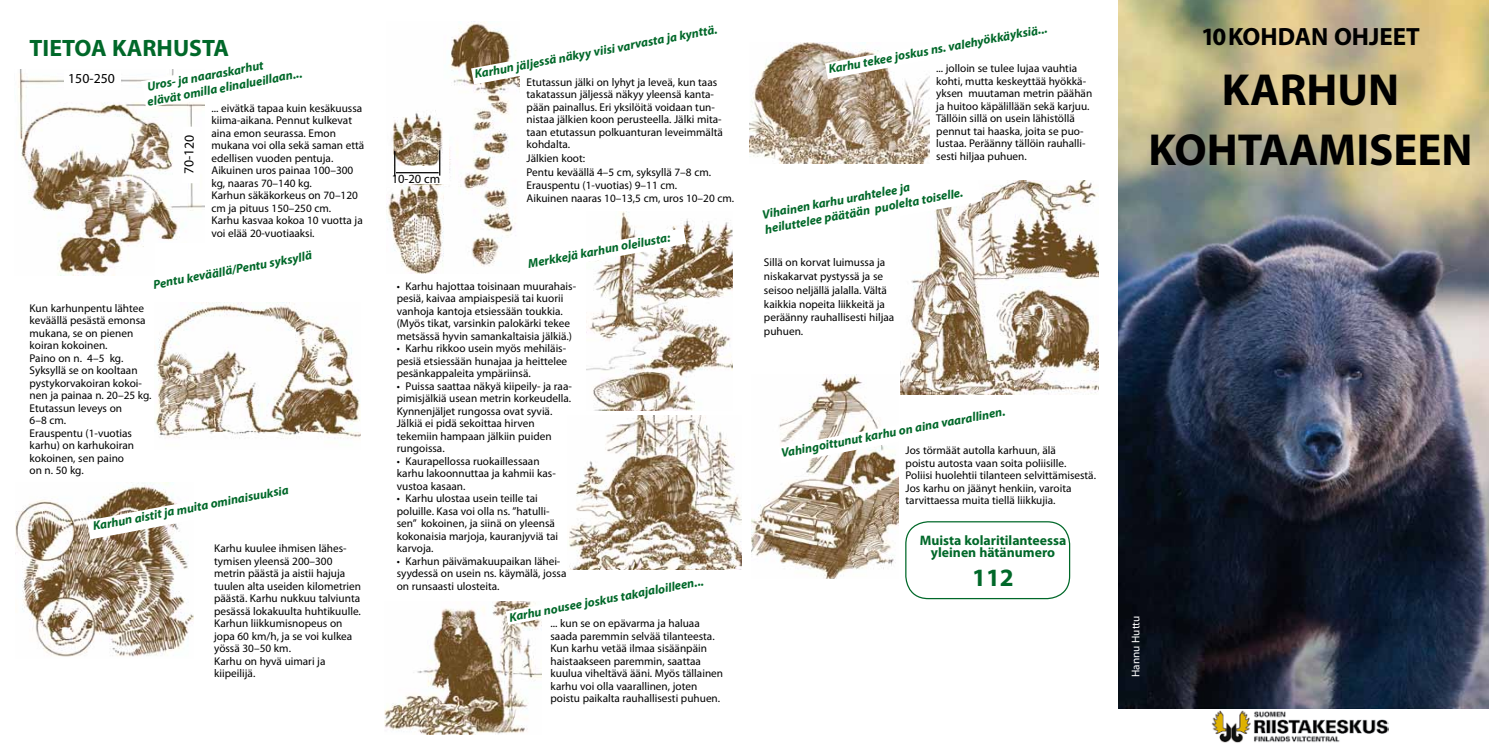
<style>
.page{position:relative;width:1489px;height:745px;background:#fff}
.page>*{position:absolute;margin:0;border:0;box-sizing:border-box;transform-origin:0 0}
.t1{font:700 45px/60px "Myriad Pro";color:#000;text-align:center}
.t2{font:700 25px "Myriad Pro";color:#000}
.t3{font:700 25px "Myriad Pro";color:#006829}
.t4{font:700 23.75px "Myriad Pro";color:#006829}
.t5{font:700 13.75px/12.5px "Myriad Pro";color:#006829;text-align:center}
.t6{font:13.75px "Myriad Pro";color:#000}
.t7{font:italic 700 12.5px/15.1px "Myriad Pro";color:#006829}
.t8{font:12.5px "Myriad Pro";color:#000}
.t9{font:11.25px/12.5px "Myriad Pro";color:#000}
.t10{font:11.25px "Myriad Pro";color:#fff}
</style>
<div class="page">
<img style="left:1118px;top:0;width:370px;height:708px">
<img style="left:18px;top:69px;width:186px;height:206px">
<img style="left:155px;top:302px;width:205px;height:137px">
<img style="left:16px;top:500px;width:178px;height:157px">
<svg style="left:141px;top:69px;width:64px;height:39px"></svg>
<svg style="left:147px;top:238px;width:57px;height:37px"></svg>
<svg style="left:87px;top:482px;width:107px;height:57px"></svg>
<div style="left:64px;top:71px;width:56px;height:18px;background:#fff"></div>
<svg style="left:182px;top:126px;width:18px;height:57px"></svg>
<img style="left:386px;top:25px;width:133px;height:249px">
<svg style="left:471px;top:21px;width:49px;height:63px"></svg>
<img style="left:586px;top:211px;width:146px;height:199px">
<img style="left:569px;top:415px;width:172px;height:154px">
<img style="left:384px;top:601px;width:157px;height:133px">
<svg style="left:586px;top:228px;width:100px;height:46px"></svg>
<img style="left:749px;top:43px;width:180px;height:120px">
<svg style="left:825px;top:42px;width:105px;height:37px"></svg>
<img style="left:900px;top:180px;width:198px;height:214px">
<svg style="left:900px;top:180px;width:82px;height:62px"></svg>
<img style="left:751px;top:374px;width:147px;height:204px">
<svg style="left:505px;top:601px;width:37px;height:23px"></svg>
<svg style="left:777px;top:400px;width:121px;height:63px"></svg>
<div style="left:905px;top:521px;width:165px;height:78px;border:1px solid #006829;border-radius:22px"></div>
<div style="left:394px;top:133px;width:55px;height:51px;background:#fff"></div>
<img style="left:387px;top:110px;width:56px;height:56px">
<hr style="left:396px;top:172px;width:42px;height:1px;background:#000">
<svg style="left:394px;top:151px;width:1px;height:25px"></svg>
<svg style="left:439px;top:150px;width:1px;height:25px"></svg>
<img style="left:1212px;top:710px;width:176px;height:32px">
<h3 class="t4" style="left:30px;top:33px;width:201px">TIETOA KARHUSTA</h3>
<p class="t6" style="left:68px;top:69px;width:48px">150-250</p>
<p class="t7" style="left:143px;top:80px;width:159px;rotate:-11deg">Uros- ja naaraskarhut<br>elävät omilla elinalueillaan...</p>
<p class="t9" style="left:211px;top:101px;width:154px">... eivätkä tapaa kuin kesäkuussa kiima-aikana. Pennut kulkevat aina emon seurassa. Emon mukana voi olla sekä saman että edellisen vuoden pentuja.<br>Aikuinen uros painaa 100–300 kg, naaras 70–140 kg.<br>Karhun säkäkorkeus on 70–120 cm ja pituus 150–250 cm.<br>Karhu kasvaa kokoa 10 vuotta ja voi elää 20-vuotiaaksi.</p>
<p class="t6" style="left:180px;top:174px;width:41px;rotate:-90deg">70-120</p>
<p class="t7" style="left:152px;top:277px;width:163px;rotate:-11deg">Pentu keväällä/Pentu syksyllä</p>
<p class="t9" style="left:30px;top:301px;width:123px">Kun karhunpentu lähtee keväällä pesästä emonsa mukana, se on pienen koiran kokoinen.<br>Paino on n. 4–5 kg.<br>Syksyllä se on kooltaan pystykorvakoiran kokoi&shy;nen ja painaa n. 20–25 kg.<br>Etutassun leveys on<br>6–8 cm.<br>Erauspentu (1-vuotias karhu) on karhukoiran kokoinen, sen paino<br>on n. 50 kg.</p>
<p class="t7" style="left:92px;top:518px;width:200px;rotate:-11deg">Karhun aistit ja muita ominaisuuksia</p>
<p class="t9" style="left:214px;top:541px;width:148px">Karhu kuulee ihmisen lähes&shy;tymisen yleensä 200–300 metrin päästä ja aistii hajuja tuulen alta useiden kilometrien päästä. Karhu nukkuu talviunta pesässä lokakuulta huhtikuulle.<br>Karhun liikkumisnopeus on jopa 60 km/h, ja se voi kulkea yössä 30–50 km.<br>Karhu on hyvä uimari ja kiipeilijä.</p>
<p class="t8" style="left:392px;top:171px;width:50px">10-20 cm</p>
<p class="t7" style="left:473px;top:67px;width:248px;rotate:-11deg">Karhun jäljessä näkyy viisi varvasta ja kynttä.</p>
<p class="t9" style="left:526px;top:75px;width:198px">Etutassun jälki on lyhyt ja leveä, kun taas takatassun jäljessä näkyy yleensä kanta&shy;pään painallus. Eri yksilöitä voidaan tun&shy;nistaa jälkien koon perusteella. Jälki mita&shy;taan etutassun polkuanturan leveimmältä kohdalta.</p>
<p class="t9" style="left:526px;top:151px;width:186px;line-height:13.8px">Jälkien koot:<br>Pentu keväällä 4–5 cm, syksyllä 7–8 cm.<br>Erauspentu (1-vuotias) 9–11 cm.</p>
<p class="t9" style="left:526px;top:191px;width:209px">Aikuinen naaras 10–13,5 cm, uros 10–20 cm.</p>
<p class="t7" style="left:526px;top:256px;width:146px;rotate:-11deg">Merkkejä karhun oleilusta:</p>
<p class="t9" style="left:397px;top:279px;width:181px">• Karhu hajottaa toisinaan muurahais&shy;pesiä, kaivaa ampiaispesiä tai kuorii vanhoja kantoja etsiessään toukkia. (Myös tikat, varsinkin palokärki tekee metsässä hyvin samankaltaisia jälkiä.)</p>
<p class="t9" style="left:397px;top:341px;width:172px;text-align:justify">• Karhu rikkoo usein myös mehiläis&shy;pesiä etsiessään hunajaa ja heittelee pesänkappaleita ympäriinsä.</p>
<p class="t9" style="left:397px;top:379px;width:177px">• Puissa saattaa näkyä kiipeily- ja raa&shy;pimisjälkiä usean metrin korkeudella.<br>Kynnenjäljet rungossa ovat syviä.<br>Jälkiä ei pidä sekoittaa hirven tekemiin hampaan jälkiin puiden rungoissa.</p>
<p class="t9" style="left:397px;top:454px;width:160px">• Kaurapellossa ruokaillessaan karhu lakoonnuttaa ja kahmii kas&shy;vustoa kasaan.</p>
<p class="t9" style="left:397px;top:491px;width:163px">• Karhu ulostaa usein teille tai poluille. Kasa voi olla ns. ”hatulli&shy;sen” kokoinen, ja siinä on yleensä kokonaisia marjoja, kauranjyviä tai karvoja.</p>
<p class="t9" style="left:397px;top:554px;width:171px">• Karhun päivämakuupaikan lähei&shy;syydessä on usein ns. käymälä, jossa on runsaasti ulosteita.</p>
<p class="t9" style="left:550px;top:616px;width:174px">... kun se on epävarma ja haluaa saada paremmin selvää tilanteesta.<br>Kun karhu vetää ilmaa sisäänpäin haistaakseen paremmin, saattaa kuulua viheltävä ääni. Myös tällainen karhu voi olla vaarallinen, joten poistu paikalta rauhallisesti puhuen.</p>
<p class="t7" style="left:508px;top:610px;width:199px;rotate:-11deg">Karhu nousee joskus takajaloilleen...</p>
<p class="t7" style="left:827px;top:62px;width:224px;rotate:-11deg">Karhu tekee joskus ns. valehyökkäyksiä...</p>
<p class="t9" style="left:936px;top:62px;width:157px">... jolloin se tulee lujaa vauhtia kohti, mutta keskeyttää hyökkä&shy;yksen muutaman metrin päähän ja huitoo käpälillään sekä karjuu.<br>Tällöin sillä on usein lähistöllä pennut tai haaska, joita se puo&shy;lustaa. Peräänny tällöin rauhalli&shy;sesti hiljaa puhuen.</p>
<p class="t7" style="left:760px;top:207px;width:203px;rotate:-11deg">Vihainen karhu urahtelee ja heiluttelee päätään puolelta toiselle.</p>
<p class="t9" style="left:764px;top:255px;width:132px;line-height:13.8px">Sillä on korvat luimussa ja niskakarvat pystyssä ja se seisoo neljällä jalalla. Vältä kaikkia nopeita liikkeitä ja peräänny rauhallisesti hiljaa puhuen.</p>
<p class="t7" style="left:779px;top:446px;width:229px;rotate:-11deg">Vahingoittunut karhu on aina vaarallinen.</p>
<p class="t9" style="left:905px;top:443px;width:192px">Jos törmäät autolla karhuun, älä<br>poistu autosta vaan soita poliisille.<br>Poliisi huolehtii tilanteen selvittämisestä.<br>Jos karhu on jäänyt henkiin, varoita tarvittaessa muita tiellä liikkujia.</p>
<p class="t5" style="left:919px;top:533px;width:148px">Muista kolaritilanteessa yleinen hätänumero</p>
<h2 class="t3" style="left:972px;top:560px;width:43px">112</h2>
<h2 class="t2" style="left:1200px;top:20px;width:220px">10 KOHDAN OHJEET</h2>
<h1 class="t1" style="left:1148px;top:58px;width:326px">KARHUN<br>KOHTAAMISEEN</h1>
<p class="t10" style="left:1128px;top:676px;width:63px;rotate:-90deg">Hannu Huttu</p>
</div>
